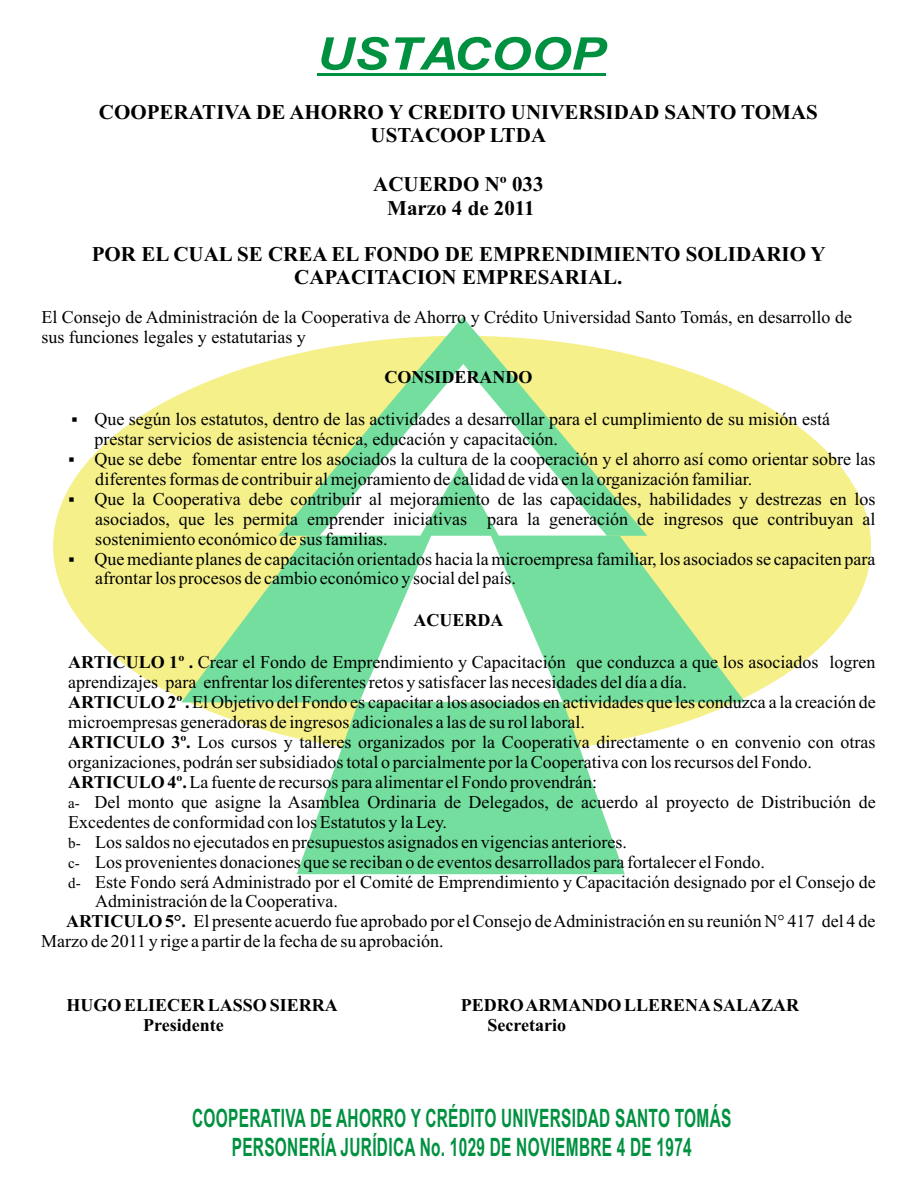
<style>
.page{position:relative;width:918px;height:1188px;background:#fff}
.page>*{position:absolute;margin:0;border:0;box-sizing:border-box;transform-origin:0 0}
.t1{font:italic 700 45px "Arial Narrow";color:#009140;scale:1.4 1}
.t2{font:700 25.35px/29px "Arial Narrow";letter-spacing:.015em;color:#009140;text-align:center;scale:.74 1}
.t3{font:700 21px/23.2px "Times New Roman";color:#000;text-align:center}
.t4{font:18px/20px "Times New Roman";color:#000}
.t5{font:700 18px "Times New Roman";color:#000}
.s1{font-weight:700}
.s2{font-size:15px}
</style>
<div class="page">
<div style="left:53px;top:336px;width:818px;height:420px;background:#f5f08a;border-radius:50%"></div>
<svg style="left:278px;top:317px;width:369px;height:219px"></svg>
<svg style="left:320px;top:364px;width:287px;height:172px"></svg>
<svg style="left:181px;top:536px;width:564px;height:166px;fill:#73de9e"></svg>
<svg style="left:359px;top:466px;width:204px;height:236px"></svg>
<svg style="left:297px;top:702px;width:328px;height:172px;fill:#73de9e"></svg>
<hr style="left:317px;top:74px;width:289px;height:2px;background:#009140">
<h1 class="t1" style="left:317px;top:37px;width:208px">USTACOOP</h1>
<p class="t3" style="left:99px;top:103px;width:721px">COOPERATIVA DE AHORRO Y CREDITO UNIVERSIDAD SANTO TOMAS<br>USTACOOP LTDA</p>
<p class="t3" style="left:373px;top:175px;width:172px">ACUERDO Nº 033<br>Marzo 4 de 2011</p>
<p class="t3" style="left:92px;top:245px;width:735px">POR EL CUAL SE CREA EL FONDO DE EMPRENDIMIENTO SOLIDARIO Y<br>CAPACITACION EMPRESARIAL.</p>
<p class="t4" style="left:41px;top:309px;width:812px">El Consejo de Administración de la Cooperativa de Ahorro y Crédito Universidad Santo Tomás, en desarrollo de sus funciones legales y estatutarias y</p>
<p class="t5" style="left:384px;top:371px;width:150px">CONSIDERANDO</p>
<p class="t4" style="left:94px;top:411px;width:737px;text-indent:-23px">▪ Que según los estatutos, dentro de las actividades a desarrollar para el cumplimiento de su misión está prestar servicios de asistencia técnica, educación y capacitación.</p>
<p class="t4" style="left:95px;top:451px;width:782px;text-indent:-27px">▪ Que se debe fomentar entre los asociados la cultura de la cooperación y el ahorro así como orientar sobre las diferentes formas de contribuir al mejoramiento de calidad de vida en la organización familiar.</p>
<p class="t4" style="left:95px;top:490px;width:782px;text-align:justify;text-indent:-27px">▪ Que la Cooperativa debe contribuir al mejoramiento de las capacidades, habilidades y destrezas en los asociados, que les permita emprender iniciativas para la generación de ingresos que contribuyan al sostenimiento económico de sus familias.</p>
<p class="t4" style="left:95px;top:550px;width:782px;text-indent:-27px">▪ Que mediante planes de capacitación orientados hacia la microempresa familiar, los asociados se capaciten para afrontar los procesos de cambio económico y social del país.</p>
<p class="t5" style="left:413px;top:614px;width:92px">ACUERDA</p>
<p class="t4" style="left:68px;top:654px;width:809px"><span class="s1">ARTICULO 1º .</span> Crear el Fondo de Emprendimiento y Capacitación que conduzca a que los asociados logren</p>
<p class="t4" style="left:68px;top:674px;width:620px">aprendizajes para enfrentar los diferentes retos y satisfacer las necesidades del día a día.</p>
<p class="t4" style="left:68px;top:694px;width:809px"><span class="s1">ARTICULO 2º .</span> El Objetivo del Fondo es capacitar a los asociados en actividades que les conduzca a la creación de</p>
<p class="t4" style="left:68px;top:714px;width:518px">microempresas generadoras de ingresos adicionales a las de su rol laboral.</p>
<p class="t4" style="left:68px;top:734px;width:809px"><span class="s1">ARTICULO 3º.</span> Los cursos y talleres organizados por la Cooperativa directamente o en convenio con otras</p>
<p class="t4" style="left:68px;top:754px;width:745px">organizaciones, podrán ser subsidiados total o parcialmente por la Cooperativa con los recursos del Fondo.</p>
<p class="t4" style="left:68px;top:774px;width:530px"><span class="s1">ARTICULO 4º.</span> La fuente de recursos para alimentar el Fondo provendrán:</p>
<p class="t4" style="left:68px;top:794px;width:809px"><span class="s2">a-</span> Del monto que asigne la Asamblea Ordinaria de Delegados, de acuerdo al proyecto de Distribución de</p>
<p class="t4" style="left:68px;top:813px;width:380px">Excedentes de conformidad con los Estatutos y la Ley.</p>
<p class="t4" style="left:68px;top:833px;width:560px"><span class="s2">b-</span> Los saldos no ejecutados en presupuestos asignados en vigencias anteriores.</p>
<p class="t4" style="left:68px;top:853px;width:698px"><span class="s2">c-</span> Los provenientes donaciones que se reciban o de eventos desarrollados para fortalecer el Fondo.</p>
<p class="t4" style="left:68px;top:873px;width:809px"><span class="s2">d-</span> Este Fondo será Administrado por el Comité de Emprendimiento y Capacitación designado por el Consejo de</p>
<p class="t4" style="left:95px;top:893px;width:244px">Administración de la Cooperativa.</p>
<p class="t4" style="left:66px;top:913px;width:811px"><span class="s1">ARTICULO 5°.</span> El presente acuerdo fue aprobado por el Consejo de Administración en su reunión N° 417 del 4 de</p>
<p class="t4" style="left:41px;top:933px;width:404px">Marzo de 2011 y rige a partir de la fecha de su aprobación.</p>
<p class="t5" style="left:67px;top:999px;width:273px">HUGO ELIECER LASSO SIERRA</p>
<p class="t5" style="left:461px;top:999px;width:340px">PEDRO ARMANDO LLERENASALAZAR</p>
<p class="t5" style="left:143px;top:1019px;width:82px">Presidente</p>
<p class="t5" style="left:487px;top:1019px;width:80px">Secretario</p>
<h2 class="t2" style="left:192px;top:1108px;width:730px">COOPERATIVA DE AHORRO Y CRÉDITO UNIVERSIDAD SANTO TOMÁS<br>PERSONERÍA JURÍDICA No. 1029 DE NOVIEMBRE 4 DE 1974</h2>
</div>
